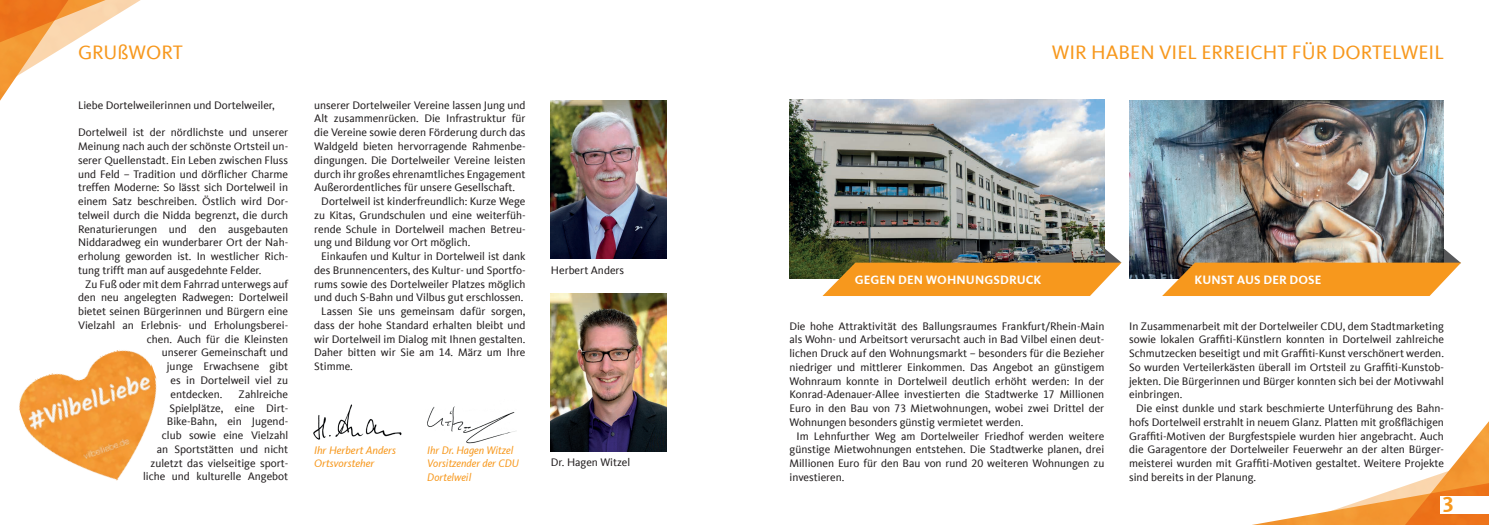
<style>
.page{position:relative;width:1489px;height:525px;background:#fff}
.page>*{position:absolute;margin:0;border:0;box-sizing:border-box;transform-origin:0 0}
.t1{font:700 22.5px "CDU Kievit Tab";color:#f7981d}
.t2{font:20px "CDU Kievit Tab";color:#f7981d}
.t3{font:700 12.5px "CDU Kievit Tab";letter-spacing:.01em;color:#fff}
.t4{font:11.25px/13.8px "CDU Kievit Tab";color:#231f20;text-align:justify}
.t5{font:italic 11.25px/13.8px "CDU Kievit Tab";color:#f7981d;scale:.94 1}
.t6{font:italic 11.25px/13.8px "CDU Kievit Tab";color:#f7981d}
</style>
<div class="page">
<img style="left:1468px;top:422px;width:20px;height:25px">
<img style="left:1258px;top:447px;width:230px;height:77px">
<img style="left:427px;top:406px;width:89px;height:38px">
<img style="left:313px;top:404px;width:89px;height:36px">
<div style="left:1440px;top:495px;width:48px;height:18px;background:#fff"></div>
<img style="left:1129px;top:100px;width:314px;height:178px">
<img style="left:789px;top:99px;width:315px;height:179px">
<img style="left:822px;top:248px;width:299px;height:48px">
<img style="left:1161px;top:248px;width:299px;height:48px">
<img style="left:0;top:0;width:141px;height:101px">
<img style="left:551px;top:293px;width:115px;height:158px">
<img style="left:551px;top:101px;width:115px;height:157px">
<img style="left:19px;top:350px;width:138px;height:131px">
<h2 class="t2" style="left:78px;top:41px;width:106px">GRUßWORT</h2>
<p class="t4" style="left:78px;top:98px;width:198px">Liebe Dortelweilerinnen und Dortelweiler,</p>
<p class="t4" style="left:78px;top:126px;width:212px">Dortelweil ist der nördlichste und unserer Meinung nach auch der schönste Ortsteil un&shy;serer Quellenstadt. Ein Leben zwischen Fluss und Feld – Tradition und dörflicher Charme treffen Moderne: So lässt sich Dortelweil in einem Satz beschreiben. Östlich wird Dor&shy;telweil durch die Nidda begrenzt, die durch Renaturierungen und den ausgebauten Niddaradweg ein wunderbarer Ort der Nah&shy;erholung geworden ist. In westlicher Rich&shy;tung trifft man auf ausgedehnte Felder.</p>
<p class="t4" style="left:85px;top:277px;width:204px">Zu Fuß oder mit dem Fahrrad unterwegs auf</p>
<p class="t4" style="left:78px;top:291px;width:212px">den neu angelegten Radwegen: Dortelweil</p>
<p class="t4" style="left:78px;top:304px;width:212px">bietet seinen Bürgerinnen und Bürgern eine</p>
<p class="t4" style="left:78px;top:318px;width:211px">Vielzahl an Erlebnis- und Erholungsberei-</p>
<p class="t4" style="left:147px;top:332px;width:143px">chen. Auch für die Kleinsten</p>
<p class="t4" style="left:162px;top:346px;width:128px">unserer Gemeinschaft und</p>
<p class="t4" style="left:167px;top:359px;width:123px">junge Erwachsene gibt</p>
<p class="t4" style="left:171px;top:373px;width:119px">es in Dortelweil viel zu</p>
<p class="t4" style="left:171px;top:387px;width:53px">entdecken.</p>
<p class="t4" style="left:143px;top:387px;width:147px;text-align:right">Zahlreiche<br>Spielplätze, eine Dirt-<br>Bike-Bahn, ein Jugend-<br>club sowie eine Vielzahl<br>an Sportstätten und nicht zuletzt das vielseitige sport&shy;liche und kulturelle Angebot</p>
<p class="t4" style="left:314px;top:98px;width:213px">unserer Dortelweiler Vereine lassen Jung und</p>
<p class="t4" style="left:314px;top:112px;width:213px">Alt zusammenrücken. Die Infrastruktur für</p>
<p class="t4" style="left:314px;top:126px;width:213px">die Vereine sowie deren Förderung durch das</p>
<p class="t4" style="left:314px;top:139px;width:213px">Waldgeld bieten hervorragende Rahmenbe-</p>
<p class="t4" style="left:314px;top:153px;width:213px">dingungen. Die Dortelweiler Vereine leisten</p>
<p class="t4" style="left:314px;top:167px;width:213px">durch ihr großes ehrenamtliches Engagement</p>
<p class="t4" style="left:314px;top:181px;width:202px">Außerordentliches für unsere Gesellschaft.</p>
<p class="t4" style="left:321px;top:194px;width:206px">Dortelweil ist kinderfreundlich: Kurze Wege</p>
<p class="t4" style="left:314px;top:208px;width:213px">zu Kitas, Grundschulen und eine weiterfüh-</p>
<p class="t4" style="left:314px;top:222px;width:213px">rende Schule in Dortelweil machen Betreu-</p>
<p class="t4" style="left:314px;top:236px;width:158px">ung und Bildung vor Ort möglich.</p>
<p class="t4" style="left:321px;top:249px;width:206px">Einkaufen und Kultur in Dortelweil ist dank</p>
<p class="t4" style="left:314px;top:263px;width:213px">des Brunnencenters, des Kultur- und Sportfo-</p>
<p class="t4" style="left:314px;top:277px;width:213px">rums sowie des Dortelweiler Platzes möglich</p>
<p class="t4" style="left:314px;top:291px;width:211px">und duch S-Bahn und Vilbus gut erschlossen.</p>
<p class="t4" style="left:321px;top:304px;width:206px">Lassen Sie uns gemeinsam dafür sorgen,</p>
<p class="t4" style="left:314px;top:318px;width:213px">dass der hohe Standard erhalten bleibt und</p>
<p class="t4" style="left:314px;top:332px;width:213px">wir Dortelweil im Dialog mit Ihnen gestalten.</p>
<p class="t4" style="left:314px;top:346px;width:213px">Daher bitten wir Sie am 14. März um Ihre</p>
<p class="t4" style="left:314px;top:359px;width:40px">Stimme.</p>
<p class="t6" style="left:314px;top:442px;width:84px">Ihr Herbert Anders<br>Ortsvorsteher</p>
<p class="t5" style="left:427px;top:442px;width:99px">Ihr Dr. Hagen Witzel<br>Vorsitzender der CDU<br>Dortelweil</p>
<p class="t4" style="left:551px;top:263px;width:75px">Herbert Anders</p>
<p class="t4" style="left:551px;top:455px;width:81px">Dr. Hagen Witzel</p>
<h2 class="t2" style="left:1051px;top:41px;width:393px">WIR HABEN VIEL ERREICHT FÜR DORTELWEIL</h2>
<p class="t3" style="left:854px;top:272px;width:188px">GEGEN DEN WOHNUNGSDRUCK</p>
<p class="t3" style="left:1194px;top:272px;width:128px">KUNST AUS DER DOSE</p>
<p class="t4" style="left:789px;top:319px;width:316px">Die hohe Attraktivität des Ballungsraumes Frankfurt/Rhein-Main als Wohn- und Arbeitsort verursacht auch in Bad Vilbel einen deut&shy;lichen Druck auf den Wohnungsmarkt – besonders für die Bezieher niedriger und mittlerer Einkommen. Das Angebot an günstigem Wohnraum konnte in Dortelweil deutlich erhöht werden: In der Konrad-Adenauer-Allee investierten die Stadtwerke 17 Millionen Euro in den Bau von 73 Mietwohnungen, wobei zwei Drittel der Wohnungen besonders günstig vermietet werden.</p>
<p class="t4" style="left:789px;top:429px;width:316px;text-indent:7px">Im Lehnfurther Weg am Dortelweiler Friedhof werden weitere günstige Mietwohnungen entstehen. Die Stadtwerke planen, drei Millionen Euro für den Bau von rund 20 weiteren Wohnungen zu investieren.</p>
<p class="t4" style="left:1129px;top:319px;width:316px">In Zusammenarbeit mit der Dortelweiler CDU, dem Stadtmarketing sowie lokalen Graffiti-Künstlern konnten in Dortelweil zahlreiche Schmutzecken beseitigt und mit Graffiti-Kunst verschönert werden.<br>So wurden Verteilerkästen überall im Ortsteil zu Graffiti-Kunstob&shy;jekten. Die Bürgerinnen und Bürger konnten sich bei der Motivwahl einbringen.</p>
<p class="t4" style="left:1129px;top:401px;width:316px;text-indent:7px">Die einst dunkle und stark beschmierte Unterführung des Bahn&shy;hofs Dortelweil erstrahlt in neuem Glanz. Platten mit großflächigen Graffiti-Motiven der Burgfestspiele wurden hier angebracht. Auch die Garagentore der Dortelweiler Feuerwehr an der alten Bürger&shy;meisterei wurden mit Graffiti-Motiven gestaltet. Weitere Projekte sind bereits in der Planung.</p>
<h1 class="t1" style="left:1442px;top:491px;width:13px">3</h1>
</div>
